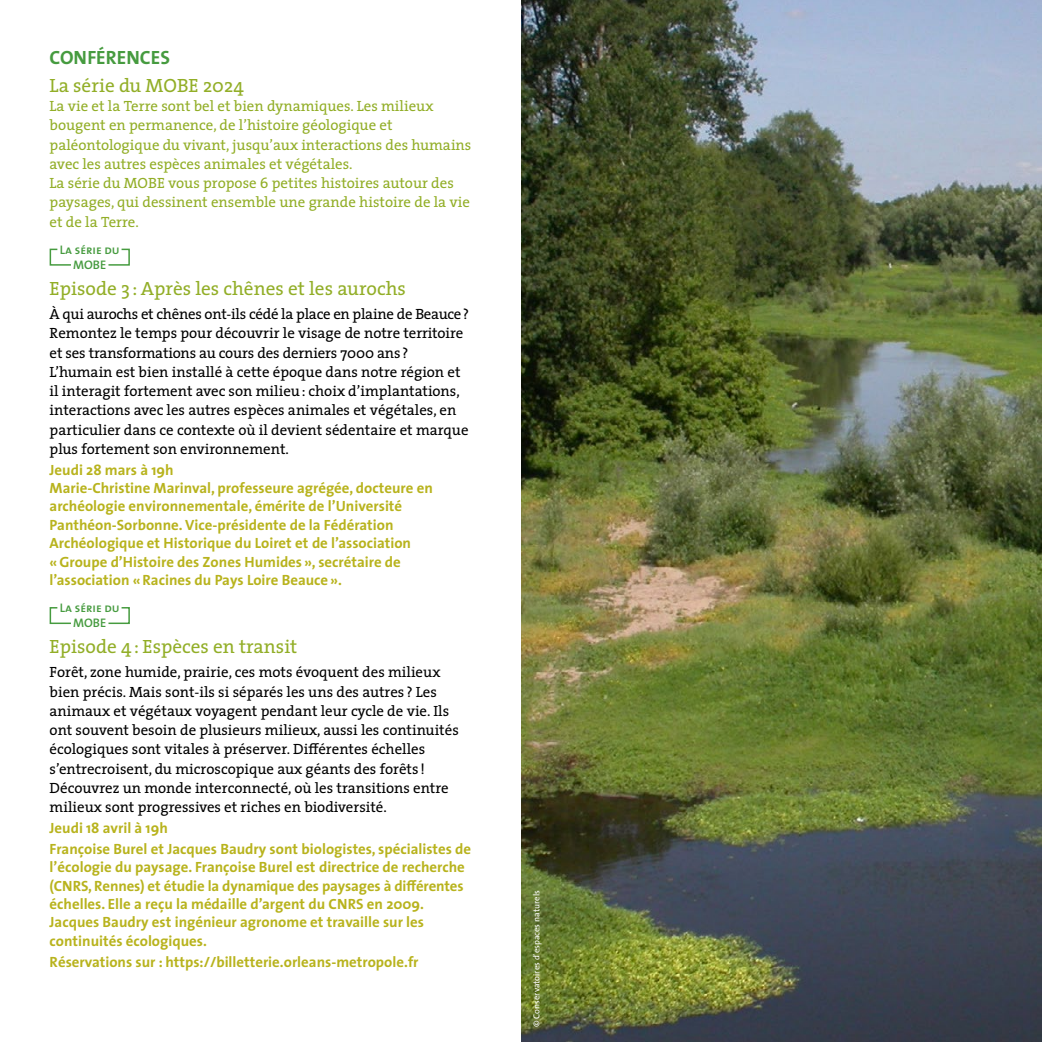
<style>
.page{position:relative;width:1042px;height:1042px;background:#fff}
.page>*{position:absolute;margin:0;border:0;box-sizing:border-box;transform-origin:0 0}
.t1{font:19.25px "The Serif";color:#92ae27}
.t2{font:700 19.25px "The Sans";color:#469b3f}
.t3{font:14.88px/19.2px "The Serif";color:#000}
.t4{font:700 14.88px/18.4px "The Sans";color:#b8b31d}
.t5{font:14.88px/19.2px "The Serif";color:#92ae27}
.t6{font:12.42px/14.7px "The Sans Semi Bold Caps";color:#469b3f;text-align:center}
.t7{font:8.75px "The Sans";color:#fff}
</style>
<div class="page">
<svg style="left:49px;top:248px;width:81px;height:18px"></svg>
<svg style="left:49px;top:607px;width:81px;height:18px"></svg>
<img style="left:521px;top:0;width:521px;height:1042px">
<p class="t2" style="left:50px;top:41px;width:122px">CONFÉRENCES</p>
<p class="t1" style="left:50px;top:69px;width:196px">La série du MOBE 2024</p>
<p class="t5" style="left:50px;top:96px;width:423px">La vie et la Terre sont bel et bien dynamiques. Les milieux bougent en permanence, de l’histoire géologique et paléontologique du vivant, jusqu’aux interactions des humains avec les autres espèces animales et végétales.<br>La série du MOBE vous propose 6 petites histoires autour des paysages, qui dessinent ensemble une grande histoire de la vie et de la Terre.</p>
<p class="t6" style="left:60px;top:242px;width:62px">La série du<br>MOBE</p>
<p class="t1" style="left:50px;top:272px;width:358px">Episode 3 : Après les chênes et les aurochs</p>
<p class="t3" style="left:50px;top:304px;width:421px">À qui aurochs et chênes ont-ils cédé la place en plaine de Beauce?<br>Remontez le temps pour découvrir le visage de notre territoire et ses transformations au cours des derniers 7000 ans?<br>L’humain est bien installé à cette époque dans notre région et il interagit fortement avec son milieu: choix d’implantations, interactions avec les autres espèces animales et végétales, en particulier dans ce contexte où il devient sédentaire et marque plus fortement son environnement.</p>
<p class="t4" style="left:50px;top:460px;width:385px">Jeudi 28 mars à 19h<br>Marie-Christine Marinval, professeure agrégée, docteure en archéologie environnementale, émérite de l’Université Panthéon-Sorbonne. Vice-présidente de la Fédération Archéologique et Historique du Loiret et de l’association «Groupe d’Histoire des Zones Humides», secrétaire de l’association «Racines du Pays Loire Beauce».</p>
<p class="t6" style="left:60px;top:600px;width:62px">La série du<br>MOBE</p>
<p class="t1" style="left:50px;top:631px;width:249px">Episode 4: Espèces en transit</p>
<p class="t3" style="left:50px;top:662px;width:411px">Forêt, zone humide, prairie, ces mots évoquent des milieux bien précis. Mais sont-ils si séparés les uns des autres ? Les animaux et végétaux voyagent pendant leur cycle de vie. Ils ont souvent besoin de plusieurs milieux, aussi les continuités écologiques sont vitales à préserver. Différentes échelles s’entrecroisent, du microscopique aux géants des forêts !<br>Découvrez un monde interconnecté, où les transitions entre milieux sont progressives et riches en biodiversité.</p>
<p class="t4" style="left:50px;top:817px;width:423px;line-height:20.8px">Jeudi 18 avril à 19h<br>Françoise Burel et Jacques Baudry sont biologistes, spécialistes de</p>
<p class="t4" style="left:50px;top:857px;width:417px">l’écologie du paysage. Françoise Burel est directrice de recherche (CNRS, Rennes) et étudie la dynamique des paysages à différentes échelles. Elle a reçu la médaille d’argent du CNRS en 2009.<br>Jacques Baudry est ingénieur agronome et travaille sur les continuités écologiques.</p>
<p class="t4" style="left:50px;top:952px;width:370px">Réservations sur : https://billetterie.orleans-metropole.fr</p>
<p class="t7" style="left:529px;top:1027px;width:138px;rotate:-90deg">© Conservatoires d’espaces naturels</p>
</div>
